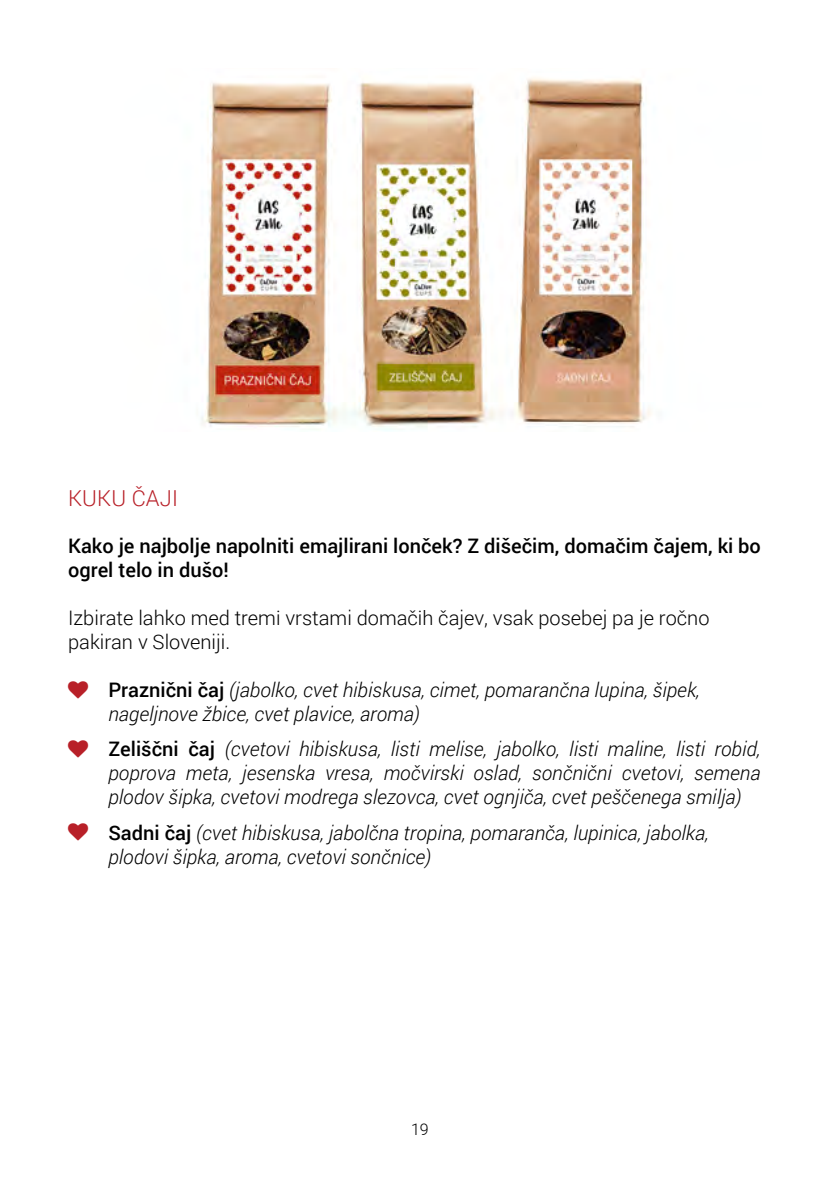
<style>
.page{position:relative;width:840px;height:1191px;background:#fff}
.page>*{position:absolute;margin:0;border:0;box-sizing:border-box;transform-origin:0 0}
.t1{font:300 22px "Roboto";letter-spacing:.005em;color:#b82028}
.t2{font:italic 300 20px/24px "Roboto";color:#000}
.t3{font:500 20px/24px "Roboto";color:#000}
.t4{font:300 20px/24px "Roboto";color:#000}
.t5{font:300 16px "Roboto";color:#000}
.s1{font-weight:500;font-style:normal}
</style>
<div class="page">
<img style="left:201px;top:77px;width:450px;height:354px">
<p class="t1" style="left:68px;top:483px;width:111px">KUKU ČAJI</p>
<p class="t3" style="left:68px;top:533px;width:694px">Kako je najbolje napolniti emajlirani lonček? Z dišečim, domačim čajem, ki bo ogrel telo in dušo!</p>
<p class="t4" style="left:68px;top:605px;width:642px">Izbirate lahko med tremi vrstami domačih čajev, vsak posebej pa je ročno pakiran v Sloveniji.</p>
<p class="t2" style="left:108px;top:677px;width:592px"><span class="s1">Praznični čaj</span> (jabolko, cvet hibiskusa, cimet, pomarančna lupina, šipek, nageljnove žbice, cvet plavice, aroma)</p>
<p class="t2" style="left:108px;top:736px;width:653px;text-align:justify"><span class="s1">Zeliščni čaj</span> (cvetovi hibiskusa, listi melise, jabolko, listi maline, listi robid, poprova meta, jesenska vresa, močvirski oslad, sončnični cvetovi, semena plodov šipka, cvetovi modrega slezovca, cvet ognjiča, cvet peščenega smilja)</p>
<p class="t2" style="left:108px;top:820px;width:601px"><span class="s1">Sadni čaj</span> (cvet hibiskusa, jabolčna tropina, pomaranča, lupinica, jabolka, plodovi šipka, aroma, cvetovi sončnice)</p>
<p class="t5" style="left:411px;top:1118px;width:19px">19</p>
</div>
